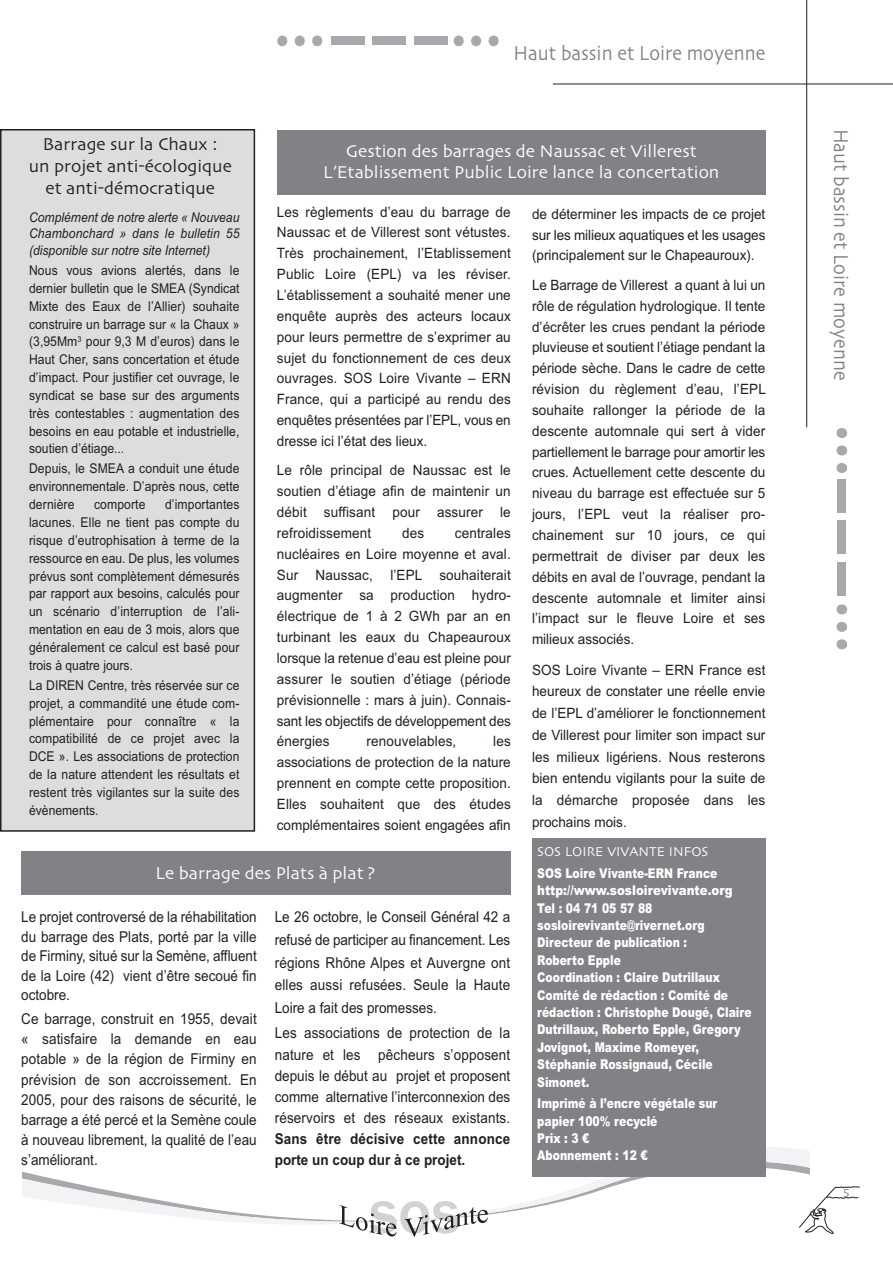
<style>
.page{position:relative;width:893px;height:1263px;background:#fff}
.page>*{position:absolute;margin:0;border:0;box-sizing:border-box;transform-origin:0 0}
.t1{font:500 63.3px "Franklin Gothic Itc T";color:#d1d2d4}
.t2{font:21px "Skia";color:#808285;scale:.9 1}
.t3{font:18px/21.6px "Skia";color:#fff;text-align:center}
.t4{font:18px/21.6px "Skia";color:#231f20;text-align:center}
.t5{font:15px/20.1px "Arial";color:#231f20;text-align:justify;scale:.9 1}
.t6{font:700 15px/21.1px "Arial";letter-spacing:.01em;color:#231f20;scale:.9 1}
.t7{font:14.25px/20.9px "Arial";color:#231f20;text-align:justify;scale:.95 1}
.t8{font:13.5px/17.9px "Arial";letter-spacing:.005em;color:#231f20;text-align:justify;scale:.9 1}
.t9{font:900 13.5px/17.4px "Arial";color:#fff;scale:.8 1}
.t10{font:italic 13.5px/16.5px "Arial";color:#231f20;text-align:justify;scale:.9 1}
.t11{font:13.5px "Skia";color:#fff}
.t12{font:12px "Skia";color:#808285}
</style>
<div class="page">
<div style="left:1px;top:130px;width:253px;height:701px;background:#dcdddf"></div>
<div style="left:0;top:129px;width:255px;height:703px;border:2px solid #231f20"></div>
<div style="left:21px;top:852px;width:489px;height:43px;background:#808285"></div>
<svg style="left:22px;top:1147px;width:838px;height:90px"></svg>
<hr style="left:553px;top:84px;width:340px;height:1px;background:#231f20">
<hr style="left:806px;top:0;width:1px;height:427px;background:#231f20">
<div style="left:331px;top:37px;width:34px;height:8px;background:#a8a9ad"></div>
<div style="left:373px;top:37px;width:33px;height:8px;background:#a8a9ad"></div>
<div style="left:414px;top:37px;width:34px;height:8px;background:#a8a9ad"></div>
<div style="left:454px;top:36px;width:10px;height:10px;background:#a8a9ad;border-radius:50%"></div>
<div style="left:471px;top:36px;width:10px;height:10px;background:#a8a9ad;border-radius:50%"></div>
<div style="left:489px;top:36px;width:10px;height:10px;background:#a8a9ad;border-radius:50%"></div>
<div style="left:277px;top:36px;width:10px;height:10px;background:#a8a9ad;border-radius:50%"></div>
<div style="left:295px;top:36px;width:10px;height:10px;background:#a8a9ad;border-radius:50%"></div>
<div style="left:312px;top:36px;width:10px;height:10px;background:#a8a9ad;border-radius:50%"></div>
<div style="left:837px;top:562px;width:9px;height:33px;background:#a8a9ad"></div>
<div style="left:837px;top:520px;width:9px;height:34px;background:#a8a9ad"></div>
<div style="left:837px;top:479px;width:9px;height:33px;background:#a8a9ad"></div>
<div style="left:836px;top:463px;width:11px;height:10px;background:#a8a9ad;border-radius:50%"></div>
<div style="left:836px;top:445px;width:11px;height:10px;background:#a8a9ad;border-radius:50%"></div>
<div style="left:836px;top:428px;width:11px;height:10px;background:#a8a9ad;border-radius:50%"></div>
<div style="left:836px;top:639px;width:11px;height:10px;background:#a8a9ad;border-radius:50%"></div>
<div style="left:836px;top:622px;width:11px;height:10px;background:#a8a9ad;border-radius:50%"></div>
<div style="left:836px;top:604px;width:11px;height:10px;background:#a8a9ad;border-radius:50%"></div>
<div style="left:277px;top:130px;width:488px;height:64px;background:#808285"></div>
<div style="left:532px;top:838px;width:233px;height:338px;background:#808285"></div>
<p class="t4" style="left:29px;top:133px;width:205px">Barrage sur la Chaux :<br>un projet anti-écologique et anti-démocratique</p>
<p class="t10" style="left:29px;top:209px;width:235px">Complément de notre alerte « Nouveau Chambonchard » dans le bulletin 55 (disponible sur notre site Internet)</p>
<p class="t8" style="left:29px;top:261px;width:235px">Nous vous avions alertés, dans le dernier bulletin que le SMEA (Syndicat Mixte des Eaux de l’Allier) souhaite construire un barrage sur « la Chaux » (3,95Mm<sup>3</sup> pour 9,3 M d’euros) dans le Haut Cher, sans concertation et étude d’impact. Pour justifier cet ouvrage, le syndicat se base sur des arguments très contestables : augmentation des besoins en eau potable et industrielle, soutien d’étiage...</p>
<p class="t8" style="left:29px;top:460px;width:235px">Depuis, le SMEA a conduit une étude environnementale. D’après nous, cette dernière</p>
<p class="t8" style="left:29px;top:496px;width:235px;text-indent:136px">d’importantes lacunes. Elle ne tient pas compte du risque d’eutrophisation à terme de la ressource en eau. De plus, les volumes prévus sont complètement démesurés par rapport aux besoins, calculés pour un scénario d’interruption de l’ali&shy;mentation en eau de 3 mois, alors que généralement ce calcul est basé pour trois à quatre jours.</p>
<p class="t8" style="left:29px;top:676px;width:235px">La DIREN Centre, très réservée sur ce projet, a commandité une étude com&shy;plémentaire pour connaître « la compatibilité de ce projet avec la DCE ». Les associations de protection de la nature attendent les résultats et restent très vigilantes sur la suite des évènements.</p>
<p class="t8" style="left:94px;top:496px;width:59px">comporte</p>
<h2 class="t2" style="left:513px;top:40px;width:281px">Haut bassin et Loire moyenne</h2>
<p class="t3" style="left:323px;top:140px;width:398px">Gestion des barrages de Naussac et Villerest<br>L’Etablissement Public Loire lance la concertation</p>
<p class="t7" style="left:532px;top:203px;width:247px">de déterminer les impacts de ce projet sur les milieux aquatiques et les usages (principalement sur le Chapeauroux).</p>
<p class="t7" style="left:532px;top:274px;width:248px">Le Barrage de Villerest a quant à lui un rôle de régulation hydrologique. Il tente d’écrêter les crues pendant la période pluvieuse et soutient l’étiage pendant la période sèche. Dans le cadre de cette révision du règlement d’eau, l’EPL souhaite rallonger la période de la descente automnale qui sert à vider partiellement le barrage pour amortir les crues. Actuellement cette descente du niveau du barrage est effectuée sur 5 jours, l’EPL veut la réaliser pro&shy;chainement sur 10 jours, ce qui permettrait de diviser par deux les débits en aval de l’ouvrage, pendant la descente automnale et limiter ainsi l’impact sur le fleuve Loire et ses milieux associés.</p>
<p class="t7" style="left:532px;top:659px;width:247px;line-height:21.8px">SOS Loire Vivante – ERN France est heureux de constater une réelle envie de l’EPL d’améliorer le fonctionnement de Villerest pour limiter son impact sur les milieux ligériens. Nous resterons bien entendu vigilants pour la suite de la démarche proposée dans les prochains mois.</p>
<p class="t7" style="left:277px;top:201px;width:248px">Les règlements d’eau du barrage de Naussac et de Villerest sont vétustes.<br>Très prochainement, l’Etablissement Public Loire (EPL) va les réviser.<br>L’établissement a souhaité mener une enquête auprès des acteurs locaux pour leurs permettre de s’exprimer au sujet du fonctionnement de ces deux ouvrages. SOS Loire Vivante – ERN France, qui a participé au rendu des enquêtes présentées par l’EPL, vous en dresse ici l’état des lieux.</p>
<p class="t7" style="left:277px;top:460px;width:248px">Le rôle principal de Naussac est le soutien d’étiage afin de maintenir un débit suffisant pour assurer le refroidissement</p>
<p class="t7" style="left:277px;top:523px;width:248px;text-indent:178px">centrales nucléaires en Loire moyenne et aval.<br>Sur Naussac, l’EPL souhaiterait augmenter sa production hydro&shy;électrique de 1 à 2 GWh par an en turbinant les eaux du Chapeauroux lorsque la retenue d’eau est pleine pour assurer le soutien d’étiage (période prévisionnelle : mars à juin). Connais&shy;sant les objectifs de développement des énergies</p>
<p class="t7" style="left:402px;top:523px;width:25px">des</p>
<p class="t7" style="left:277px;top:731px;width:248px;text-indent:216px">les associations de protection de la nature prennent en compte cette proposition.<br>Elles souhaitent que des études complémentaires soient engagées afin</p>
<p class="t7" style="left:367px;top:731px;width:96px">renouvelables,</p>
<p class="t3" style="left:156px;top:862px;width:222px">Le barrage des Plats à plat?</p>
<p class="t5" style="left:21px;top:907px;width:263px;line-height:19.4px">Le projet controversé de la réhabilitation du barrage des Plats, porté par la ville de Firminy, situé sur la Semène, affluent de la Loire (42) vient d’être secoué fin octobre.</p>
<p class="t5" style="left:21px;top:1009px;width:263px">Ce barrage, construit en 1955, devait « satisfaire la demande en eau potable » de la région de Firminy en prévision de son accroissement. En 2005, pour des raisons de sécurité, le barrage a été percé et la Semène coule à nouveau librement, la qualité de l’eau s’améliorant.</p>
<p class="t5" style="left:275px;top:906px;width:263px;line-height:22.6px">Le 26 octobre, le Conseil Général 42 a refusé de participer au financement. Les régions Rhône Alpes et Auvergne ont elles aussi refusées. Seule la Haute Loire a fait des promesses.</p>
<p class="t5" style="left:275px;top:1023px;width:263px;line-height:21.1px">Les associations de protection de la nature et les pêcheurs s’opposent depuis le début au projet et proposent comme alternative l’interconnexion des réservoirs et des réseaux existants.</p>
<p class="t6" style="left:275px;top:1128px;width:263px">Sans être décisive cette annonce porte un coup dur à ce projet.</p>
<h1 class="t1" style="left:369px;top:1174px;width:92px">sos</h1>
<p class="t11" style="left:537px;top:843px;width:173px">SOS LOIRE VIVANTE INFOS</p>
<p class="t9" style="left:537px;top:864px;width:269px">SOS Loire Vivante-ERN France http://www.sosloirevivante.org<br>Tel : 04 71 05 57 88 sosloirevivante@rivernet.org<br>Directeur de publication :<br>Roberto Epple<br>Coordination : Claire Dutrillaux<br>Comité de rédaction : Comité de rédaction : Christophe Dougé, Claire<br>Dutrillaux, Roberto Epple, Gregory<br>Jovignot, Maxime Romeyer,<br>Stéphanie Rossignaud, Cécile<br>Simonet.</p>
<p class="t9" style="left:537px;top:1095px;width:227px">Imprimé à l’encre végétale sur papier 100% recyclé<br>Prix : 3 €<br>Abonnement : 12 €</p>
<h2 class="t2" style="left:854px;top:129px;width:281px;rotate:90deg">Haut bassin et Loire moyenne</h2>
<p class="t12" style="left:843px;top:1186px;width:9px">5</p>
</div>
